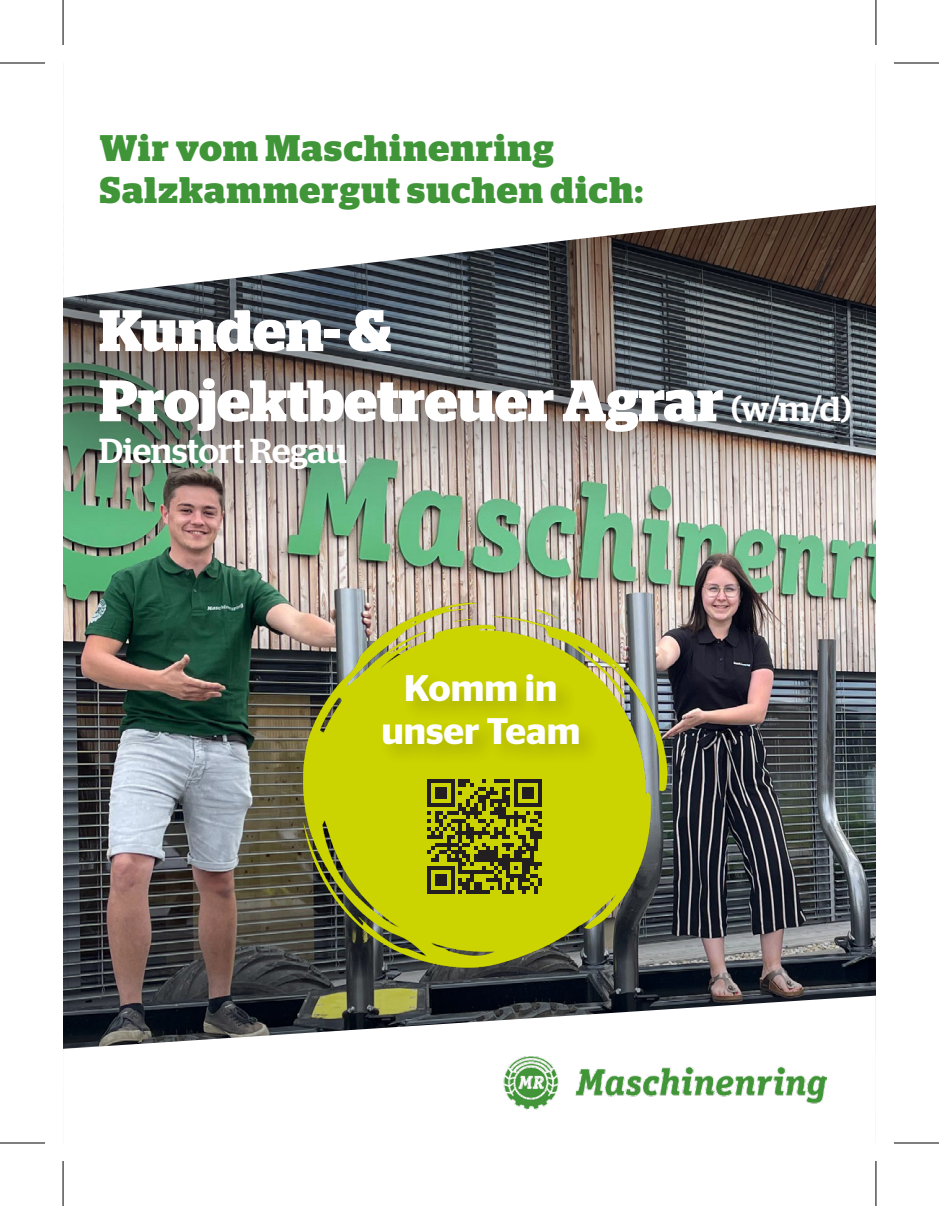
<style>
.page{position:relative;width:939px;height:1206px;background:#fff}
.page>*{position:absolute;margin:0;border:0;box-sizing:border-box;transform-origin:0 0}
.t1{font:700 58.5px "Stag";color:#fff}
.t2{font:700 36.9px "Stag";letter-spacing:.035em;color:#3f9537}
.t3{font:600 36.9px/42.3px "Stag Sans";color:#fff;text-align:center}
.t4{font:500 34.8px "Stag";letter-spacing:-.005em;color:#fff}
.s1{font-weight:500;font-size:34.8px}
</style>
<div class="page">
<img style="left:63px;top:598px;width:812px;height:142px">
<img style="left:63px;top:298px;width:812px;height:300px">
<img style="left:63px;top:740px;width:812px;height:256px">
<img style="left:269px;top:578px;width:423px;height:418px">
<div style="left:379px;top:671px;width:220px;height:94px;background:#231f20;opacity:.18"></div>
<svg style="left:63px;top:996px;width:807px;height:85px"></svg>
<img style="left:503px;top:1056px;width:323px;height:54px">
<div style="left:63px;top:262px;width:795px;height:252px;background:#231f20;opacity:.75"></div>
<svg style="left:63px;top:204px;width:812px;height:94px"></svg>
<svg style="left:427px;top:779px;width:114px;height:115px"></svg>
<svg style="left:876px;top:0;width:1px;height:45px"></svg>
<svg style="left:876px;top:1161px;width:1px;height:45px"></svg>
<hr style="left:0;top:62px;width:45px;height:2px;background:#000">
<hr style="left:893px;top:62px;width:45px;height:2px;background:#000">
<hr style="left:0;top:1142px;width:45px;height:2px;background:#000">
<hr style="left:893px;top:1142px;width:45px;height:2px;background:#000">
<hr style="left:62px;top:0;width:2px;height:45px;background:#000">
<hr style="left:62px;top:1161px;width:2px;height:45px;background:#000">
<hr style="left:875px;top:0;width:1px;height:45px;background:#000">
<hr style="left:875px;top:1161px;width:1px;height:45px;background:#000">
<p class="t2" style="left:100px;top:126px;width:455px">Wir vom Maschinenring</p>
<p class="t2" style="left:100px;top:168px;width:544px">Salzkammergut suchen dich:</p>
<p class="t1" style="left:99px;top:296px;width:294px">Kunden- &amp;</p>
<p class="t1" style="left:99px;top:367px;width:753px">Projektbetreuer Agrar <span class="s1">(w/m/d)</span></p>
<p class="t4" style="left:99px;top:430px;width:249px">Dienstort Regau</p>
<p class="t3" style="left:381px;top:667px;width:200px">Komm in unser Team</p>
</div>
